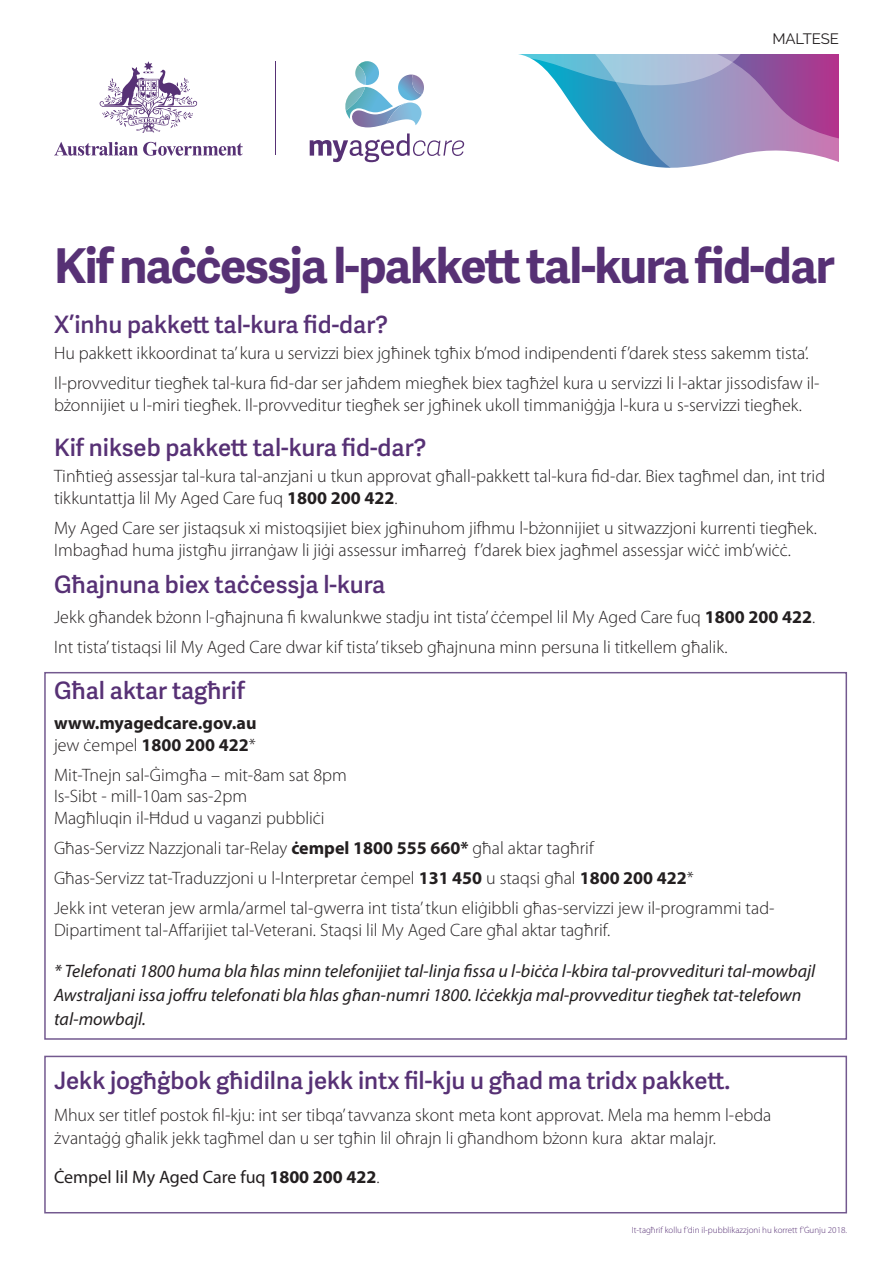
<style>
.page{position:relative;width:893px;height:1263px;background:#fff}
.page>*{position:absolute;margin:0;border:0;box-sizing:border-box;transform-origin:0 0}
.t1{font:700 48px "Adelle Sans";letter-spacing:-.03em;color:#573175}
.H2_-_BOX{font:600 24px "Adelle Sans";color:#573175}
.Body{font:600 24px "Adelle Sans";color:#573175}
.Body-2{font:300 18px/21.6px "Myriad Pro";color:#231f20}
.Body_ITALIC{font:italic 18px/24px "Myriad Pro";color:#231f20}
.Body_-_BOX{font:300 18px/23.1px "Myriad Pro";color:#231f20}
.Body_-_BOX-2{font:700 18px/21.6px "Myriad Pro";color:#231f20}
.Body_-_BOX-3{font:18px "Myriad Pro";color:#231f20}
.Bullet_indent{font:15px "Raleway";letter-spacing:-.01em;color:#231f20}
.t2{font:300 9px "Myriad Pro";color:#573175}
.s1{font-weight:700}
.s2{font-weight:300}
</style>
<div class="page">
<hr style="left:275px;top:62px;width:1px;height:93px;background:#573175">
<svg style="left:54px;top:142px;width:189px;height:14px"></svg>
<svg style="left:100px;top:61px;width:97px;height:72px"></svg>
<svg style="left:310px;top:54px;width:529px;height:114px"></svg>
<div style="left:44px;top:672px;width:803px;height:368px;border:2px solid #73598f"></div>
<div style="left:44px;top:1056px;width:803px;height:157px;border:2px solid #73598f"></div>
<p class="Bullet_indent" style="left:772px;top:30px;width:68px">MALTESE</p>
<h1 class="t1" style="left:54px;top:231px;width:782px">Kif naċċessja l-pakkett tal-kura fid-dar</h1>
<h2 class="H2_-_BOX" style="left:54px;top:307px;width:336px">X’inhu pakkett tal-kura fid-dar?</h2>
<p class="Body-2" style="left:54px;top:342px;width:756px">Hu pakkett ikkoordinat ta’ kura u servizzi biex jgħinek tgħix b’mod indipendenti f’darek stess sakemm tista’.</p>
<p class="Body-2" style="left:54px;top:372px;width:767px">Il-provveditur tiegħek tal-kura fid-dar ser jaħdem miegħek biex tagħżel kura u servizzi li l-aktar jissodisfaw il&shy;bżonnijiet u l-miri tiegħek. Il-provveditur tiegħek ser jgħinek ukoll timmaniġġja l-kura u s-servizzi tiegħek.</p>
<h2 class="H2_-_BOX" style="left:54px;top:430px;width:374px">Kif nikseb pakkett tal-kura fid-dar?</h2>
<p class="Body-2" style="left:54px;top:466px;width:773px">Tinħtieġ assessjar tal-kura tal-anzjani u tkun approvat għall-pakkett tal-kura fid-dar. Biex tagħmel dan, int trid tikkuntattja lil My Aged Care fuq <span class="s1">1800 200 422</span>.</p>
<p class="Body-2" style="left:54px;top:517px;width:764px">My Aged Care ser jistaqsuk xi mistoqsijiet biex jgħinuhom jifhmu l-bżonnijiet u sitwazzjoni kurrenti tiegħek.<br>Imbagħad huma jistgħu jirranġaw li jiġi assessur imħarreġ f’darek biex jagħmel assessjar wiċċ imb’wiċċ.</p>
<p class="Body" style="left:54px;top:567px;width:333px">Għajnuna biex taċċessja l-kura</p>
<p class="Body-2" style="left:54px;top:606px;width:763px">Jekk għandek bżonn l-għajnuna fi kwalunkwe stadju int tista’ ċċempel lil My Aged Care fuq <span class="s1">1800 200 422</span>.</p>
<p class="Body-2" style="left:54px;top:636px;width:675px">Int tista’ tistaqsi lil My Aged Care dwar kif tista’ tikseb għajnuna minn persuna li titkellem għalik.</p>
<p class="H2_-_BOX" style="left:54px;top:673px;width:192px">Għal aktar tagħrif</p>
<p class="Body_-_BOX-2" style="left:54px;top:711px;width:204px">www.myagedcare.gov.au <span class="s2">jew ċempel</span> 1800 200 422<span class="s2">*</span></p>
<p class="Body-2" style="left:54px;top:764px;width:294px">Mit-Tnejn sal-Ġimgħa – mit-8am sat 8pm<br>Is-Sibt - mill-10am sas-2pm<br>Magħluqin il-Ħdud u vaganzi pubbliċi</p>
<p class="Body-2" style="left:54px;top:837px;width:541px">Għas-Servizz Nazzjonali tar-Relay <span class="s1">ċempel 1800 555 660*</span> għal aktar tagħrif</p>
<p class="Body-2" style="left:54px;top:867px;width:641px">Għas-Servizz tat-Traduzzjoni u l-Interpretar ċempel <span class="s1">131 450</span> u staqsi għal <span class="s1">1800 200 422</span>*</p>
<p class="Body-2" style="left:54px;top:898px;width:722px">Jekk int veteran jew armla/armel tal-gwerra int tista’ tkun eliġibbli għas-servizzi jew il-programmi tad-<br>Dipartiment tal-Affarijiet tal-Veterani. Staqsi lil My Aged Care għal aktar tagħrif.</p>
<p class="Body_ITALIC" style="left:54px;top:958px;width:763px">* Telefonati 1800 huma bla ħlas minn telefonijiet tal-linja fissa u l-biċċa l-kbira tal-provvedituri tal-mowbajl<br>Awstraljani issa joffru telefonati bla ħlas għan-numri 1800. Iċċekkja mal-provveditur tiegħek tat-telefown tal-mowbajl.</p>
<p class="H2_-_BOX" style="left:54px;top:1063px;width:678px">Jekk jogħġbok għidilna jekk intx fil-kju u għad ma tridx pakkett.</p>
<p class="Body_-_BOX" style="left:54px;top:1104px;width:719px">Mhux ser titlef postok fil-kju: int ser tibqa’ tavvanza skont meta kont approvat. Mela ma hemm l-ebda żvantaġġ għalik jekk tagħmel dan u ser tgħin lil oħrajn li għandhom bżonn kura aktar malajr.</p>
<p class="Body_-_BOX-3" style="left:54px;top:1165px;width:327px">Ċempel lil My Aged Care fuq <span class="s1">1800 200 422</span><span class="s2">.</span></p>
<p class="t2" style="left:632px;top:1225px;width:217px">It-tagħrif kollu f’din il-pubblikazzjoni hu korrett f’Ġunju 2018.</p>
</div>
